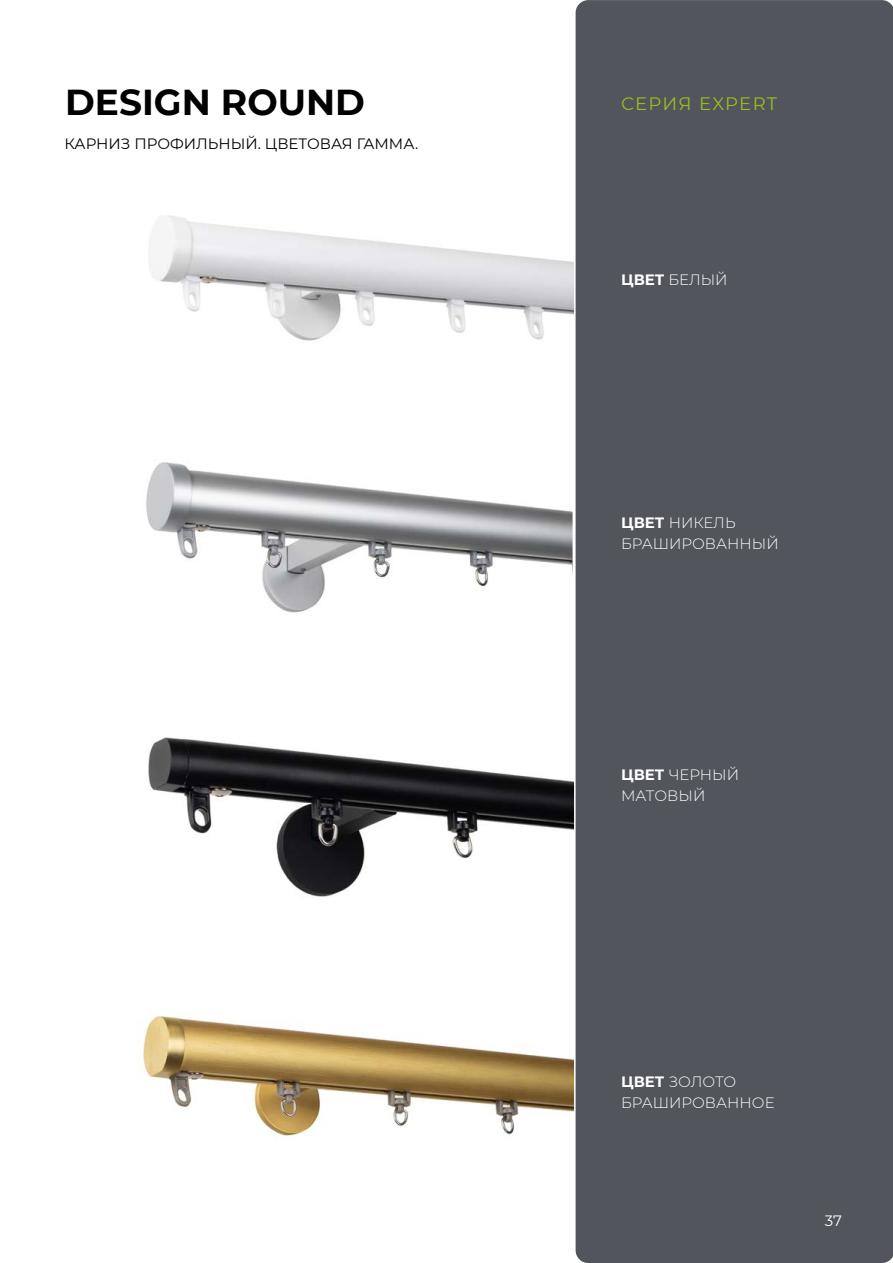
<style>
.page{position:relative;width:893px;height:1263px;background:#fff}
.page>*{position:absolute;margin:0;border:0;box-sizing:border-box;transform-origin:0 0}
.t1{font:700 36px "Montserrat";color:#000}
.t2{font:18px "Montserrat";letter-spacing:.065em;color:#95c11f}
.t3{font:300 15px/21px "Montserrat";color:#fff}
.t4{font:15px "Montserrat";color:#000}
.t5{font:15px "Montserrat";color:#fff}
.s1{font-weight:700}
</style>
<div class="page">
<div style="left:576px;top:0;width:317px;height:1263px;background:#52555b"></div>
<img style="left:149px;top:215px;width:425px;height:126px">
<img style="left:139px;top:1015px;width:435px;height:124px">
<img style="left:146px;top:462px;width:427px;height:151px">
<img style="left:148px;top:737px;width:426px;height:160px">
<h1 class="t1" style="left:65px;top:76px;width:301px">DESIGN ROUND</h1>
<p class="t4" style="left:64px;top:133px;width:355px">КАРНИЗ ПРОФИЛЬНЫЙ. ЦВЕТОВАЯ ГАММА.</p>
<p class="t2" style="left:621px;top:91px;width:158px">СЕРИЯ EXPERT</p>
<p class="t3" style="left:621px;top:268px;width:108px"><span class="s1">ЦВЕТ</span> БЕЛЫЙ</p>
<p class="t3" style="left:621px;top:511px;width:159px"><span class="s1">ЦВЕТ</span> НИКЕЛЬ<br>БРАШИРОВАННЫЙ</p>
<p class="t3" style="left:621px;top:764px;width:120px"><span class="s1">ЦВЕТ</span> ЧЕРНЫЙ<br>МАТОВЫЙ</p>
<p class="t3" style="left:621px;top:1070px;width:155px"><span class="s1">ЦВЕТ</span> ЗОЛОТО<br>БРАШИРОВАННОЕ</p>
<p class="t5" style="left:825px;top:1211px;width:19px">37</p>
</div>
